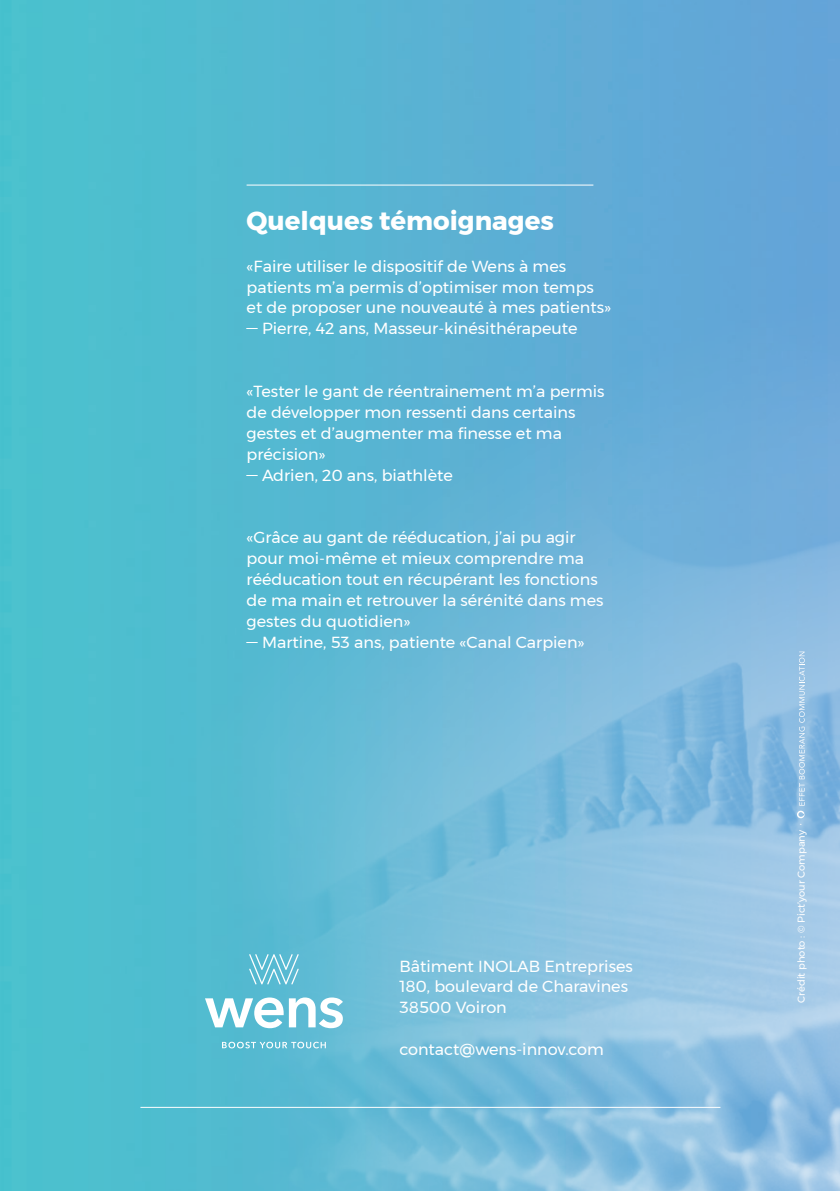
<style>
.page{position:relative;width:840px;height:1191px;background:#fff}
.page>*{position:absolute;margin:0;border:0;box-sizing:border-box;transform-origin:0 0}
.t1{font:700 26px "Montserrat";color:#fff}
.t2{font:16px/20.8px "Montserrat";color:#fff}
.t3{font:10px "Montserrat";color:#fff}
</style>
<div class="page">
<img style="left:0;top:0;width:839px;height:1191px">
<hr style="left:140px;top:1106px;width:580px;height:1px;background:#fff">
<img style="left:152px;top:183px;width:687px;height:1008px">
<p class="t1" style="left:246px;top:200px;width:309px">Quelques témoignages</p>
<p class="t2" style="left:246px;top:255px;width:366px">«Faire utiliser le dispositif de Wens à mes patients m’a permis d’optimiser mon temps et de proposer une nouveauté à mes patients»</p>
<p class="t2" style="left:246px;top:318px;width:332px">— Pierre, 42 ans, Masseur-kinésithérapeute</p>
<p class="t2" style="left:246px;top:381px;width:359px">«Tester le gant de réentrainement m’a permis de développer mon ressenti dans certains gestes et d’augmenter ma finesse et ma précision»</p>
<p class="t2" style="left:246px;top:464px;width:208px">— Adrien, 20 ans, biathlète</p>
<p class="t2" style="left:246px;top:527px;width:358px">«Grâce au gant de rééducation, j’ai pu agir pour moi-même et mieux comprendre ma rééducation tout en récupérant les fonctions de ma main et retrouver la sérénité dans mes gestes du quotidien»</p>
<p class="t2" style="left:246px;top:631px;width:339px">— Martine, 53 ans, patiente «Canal Carpien»</p>
<p class="t2" style="left:399px;top:955px;width:235px">Bâtiment INOLAB Entreprises</p>
<p class="t2" style="left:399px;top:976px;width:230px">180, boulevard de Charavines</p>
<p class="t2" style="left:399px;top:997px;width:109px">38500 Voiron</p>
<p class="t2" style="left:399px;top:1038px;width:206px">contact@wens-innov.com</p>
<p class="t3" style="left:793px;top:1003px;width:181px;rotate:-90deg">Crédit photo : © Pict’your Company ·</p>
</div>
